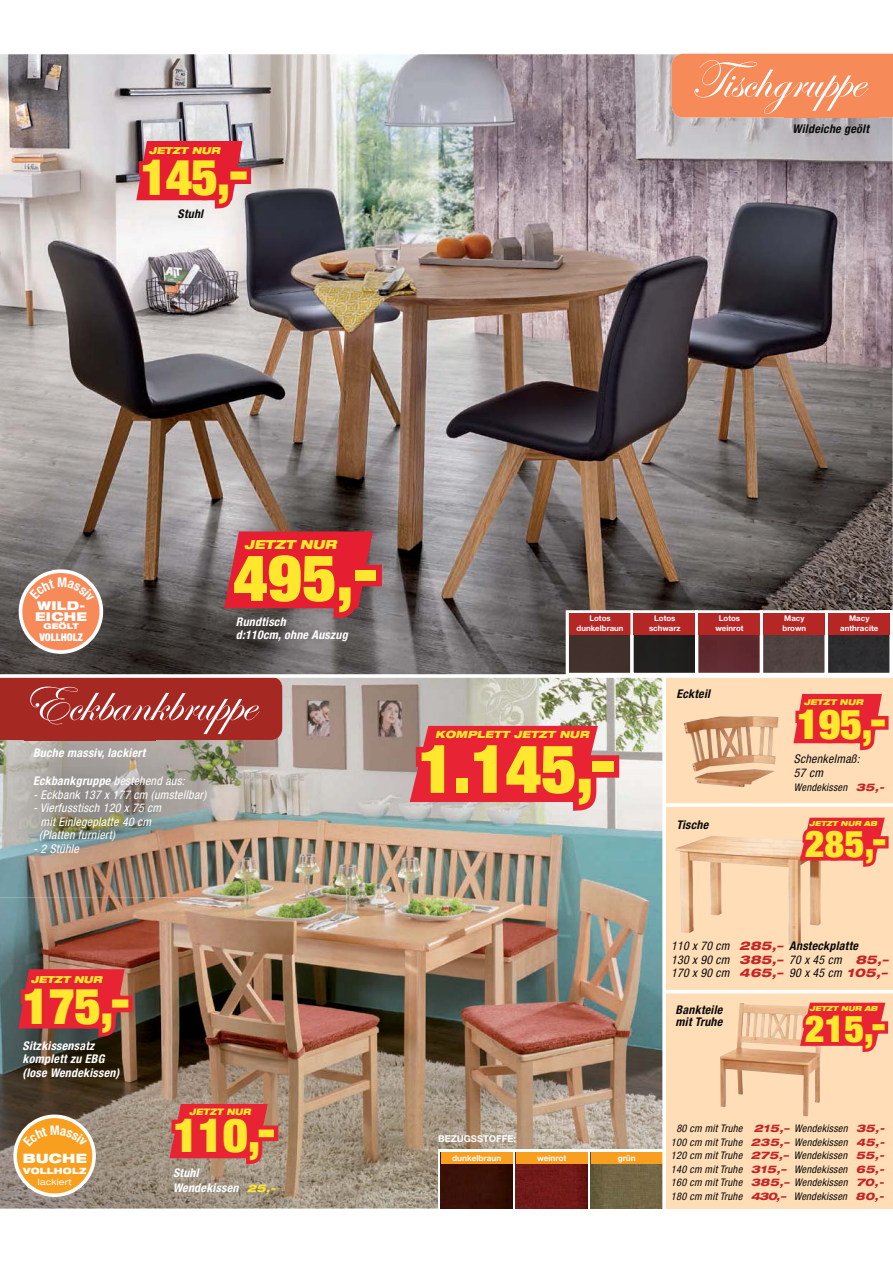
<style>
.page{position:relative;width:893px;height:1263px;background:#fff}
.page>*{position:absolute;margin:0;border:0;box-sizing:border-box;transform-origin:0 0}
.t1{font:900 condensed 67.35px "Helvetica Neue LT Std";color:#ffe82d}
.t2{font:900 condensed 64.65px "Helvetica Neue LT Std";color:#ffe72d}
.t3{font:54px "Edwardian Script ITC";color:#fff}
.t4{font:900 condensed 49.95px "Helvetica Neue LT Std";color:#ffe82d}
.t5{font:900 condensed 49.95px "Helvetica Neue LT Std";color:#ffe72d}
.t6{font:900 condensed 46.95px "Helvetica Neue LT Std";color:#ffe82d}
.t7{font:900 condensed 41.55px "Helvetica Neue LT Std";color:#ffe82d}
.t8{font:900 condensed 37.2px "Helvetica Neue LT Std";color:#ffe82d}
.t9{font:900 condensed 37.05px "Helvetica Neue LT Std";color:#ffe82d}
.t10{font:900 expanded 12.9px "Helvetica Neue";letter-spacing:.02em;color:#fff}
.t11{font:italic 900 expanded 12.6px "Helvetica Neue LT Std";letter-spacing:-.01em;color:#ffe72d}
.t12{font:900 expanded 12.15px/10.9px "Helvetica Neue LT Std";letter-spacing:.02em;color:#fff}
.t13{font:italic condensed 12px/13.5px "Helvetica Neue";letter-spacing:.02em;color:#fff}
.t14{font:italic 700 condensed 12px/13.5px "Helvetica Neue LT Std";letter-spacing:.02em;color:#fff}
.t15{font:italic condensed 12px/13.5px "Helvetica Neue";letter-spacing:.02em;color:#0b0b0b}
.t16{font:italic 700 condensed 12px/12px "Helvetica Neue";letter-spacing:.02em;color:#0b0b0b}
.t17{font:italic 700 condensed 12px "Helvetica Neue";letter-spacing:.02em;color:#fff}
.t18{font:italic 700 condensed 12px "Helvetica Neue LT Std";letter-spacing:.02em;color:#0b0b0b}
.t19{font:900 condensed 10.65px "Helvetica Neue LT Std";color:#fff}
.t20{font:italic condensed 10.5px/13.5px "Helvetica Neue";letter-spacing:.02em;color:#0b0b0b;text-align:center}
.t21{font:italic 900 expanded 10.05px "Helvetica Neue LT Std";letter-spacing:.01em;color:#ffe82d}
.t22{font:italic 900 expanded 9.6px "Helvetica Neue LT Std";letter-spacing:-.01em;color:#ffe82d}
.t23{font:italic 900 expanded 9.6px "Helvetica Neue LT Std";letter-spacing:-.01em;color:#ffe72d}
.t24{font:700 9.45px "Helvetica Neue";color:#fff}
.t25{font:italic 900 expanded 9px "Helvetica Neue LT Std";color:#ffe82d;scale:.92 1}
.t26{font:900 expanded 8.7px "Helvetica Neue";letter-spacing:.02em;color:#fff}
.t27{font:expanded 8.7px "Helvetica Neue";letter-spacing:.02em;color:#fff}
.t28{font:700 8.25px "Helvetica Neue";color:#fff}
.t29{font:italic 900 expanded 8.1px "Helvetica Neue LT Std";letter-spacing:-.01em;color:#ffe82d}
.t30{font:700 7.95px/9.4px "Helvetica Neue LT Std";color:#fff;text-align:center}
.t31{font:900 expanded 7.95px "Helvetica Neue LT Std";color:#fff}
.t32{font:italic 900 expanded 7.05px "Helvetica Neue LT Std";letter-spacing:-.01em;color:#ffe82d}
.s1{font-weight:400}
.s2{font-weight:800;font-stretch:expanded;font-size:10.5px;color:#ffe82d}
.s3{font-weight:800;font-stretch:expanded;color:#c42328}
.s4{font-weight:700}
</style>
<div class="page">
<div style="left:660px;top:677px;width:233px;height:532px;background:#ffddb7"></div>
<img style="left:0;top:678px;width:662px;height:531px">
<svg style="left:410px;top:726px;width:192px;height:91px;background:#e14652"></svg>
<div style="left:586px;top:755px;width:33px;height:23px;border:11px solid #e72334"></div>
<img style="left:0;top:740px;width:245px;height:157px">
<div style="left:0;top:678px;width:282px;height:62px;background:#a62823"></div>
<img style="left:25px;top:739px;width:130px;height:28px">
<svg style="left:438px;top:1149px;width:224px;height:60px"></svg>
<img style="left:441px;top:1163px;width:72px;height:45px">
<div style="left:441px;top:1152px;width:72px;height:11px;background:#f99f1f"></div>
<img style="left:516px;top:1163px;width:72px;height:46px">
<div style="left:516px;top:1152px;width:72px;height:11px;background:#f99f1f"></div>
<img style="left:591px;top:1163px;width:71px;height:46px">
<div style="left:591px;top:1152px;width:72px;height:11px;background:#f99f1f"></div>
<div style="left:15px;top:1116px;width:79px;height:79px;background:#f99f1f;border-radius:50%"></div>
<div style="left:13px;top:1115px;width:83px;height:82px;border:4px solid #fff;border-radius:50%"></div>
<svg style="left:16px;top:969px;width:109px;height:72px;background:#c12f3a"></svg>
<div style="left:108px;top:996px;width:25px;height:16px;border:9px solid #e72334"></div>
<img style="left:684px;top:716px;width:94px;height:71px">
<img style="left:720px;top:1003px;width:101px;height:113px">
<hr style="left:664px;top:803px;width:229px;height:4px;background:#fffcf8">
<hr style="left:664px;top:990px;width:229px;height:3px;background:#fff">
<svg style="left:662px;top:678px;width:4px;height:531px;background:#f5f6f5"></svg>
<svg style="left:793px;top:694px;width:89px;height:57px"></svg>
<div style="left:868px;top:716px;width:20px;height:14px;border:7px solid #e72334"></div>
<img style="left:675px;top:836px;width:146px;height:110px">
<svg style="left:797px;top:818px;width:88px;height:52px"></svg>
<div style="left:870px;top:836px;width:18px;height:13px;border:6px solid #e72334"></div>
<svg style="left:797px;top:1003px;width:88px;height:52px"></svg>
<div style="left:869px;top:1021px;width:19px;height:13px;border:6px solid #e72334"></div>
<svg style="left:167px;top:1104px;width:101px;height:64px;background:#d83d46"></svg>
<div style="left:255px;top:1126px;width:23px;height:15px;border:8px solid #e72334"></div>
<img style="left:0;top:54px;width:893px;height:620px">
<div style="left:672px;top:54px;width:221px;height:63px;background:#f68a58"></div>
<img style="left:784px;top:115px;width:94px;height:29px">
<svg style="left:219px;top:532px;width:154px;height:92px;background:#c53240"></svg>
<div style="left:350px;top:565px;width:32px;height:21px;border:11px solid #e51f31"></div>
<svg style="left:134px;top:141px;width:108px;height:72px;background:#df4957"></svg>
<div style="left:226px;top:167px;width:25px;height:17px;border:9px solid #e51f31"></div>
<div style="left:21px;top:571px;width:80px;height:81px;background:#f68a58;border-radius:50%"></div>
<div style="left:19px;top:569px;width:84px;height:85px;border:4px solid #fff;border-radius:50%"></div>
<img style="left:570px;top:635px;width:319px;height:37px">
<div style="left:566px;top:610px;width:67px;height:66px;border:3px solid #fff"></div>
<div style="left:569px;top:613px;width:61px;height:22px;background:#b42725"></div>
<div style="left:825px;top:610px;width:68px;height:66px;border:3px solid #fff"></div>
<div style="left:828px;top:613px;width:62px;height:22px;background:#b42725"></div>
<div style="left:630px;top:610px;width:68px;height:66px;border:3px solid #fff"></div>
<div style="left:633px;top:613px;width:62px;height:22px;background:#b42725"></div>
<div style="left:695px;top:610px;width:68px;height:66px;border:3px solid #fff"></div>
<div style="left:698px;top:613px;width:62px;height:22px;background:#b42725"></div>
<div style="left:760px;top:610px;width:68px;height:66px;border:3px solid #fff"></div>
<div style="left:763px;top:613px;width:62px;height:22px;background:#b42725"></div>
<svg style="left:0;top:674px;width:893px;height:4px"></svg>
<svg style="left:23px;top:1125px;width:64px;height:12px"></svg>
<svg style="left:29px;top:577px;width:65px;height:15px"></svg>
<p class="t23" style="left:149px;top:145px;width:73px">JETZT NUR</p>
<h3 class="t5" style="left:141px;top:149px;width:109px">145,-</h3>
<p class="t18" style="left:178px;top:210px;width:27px">Stuhl</p>
<h3 class="t3" style="left:690px;top:46px;width:175px">Tischgruppe</h3>
<p class="t16" style="left:792px;top:123px;width:78px">Wildeiche geölt</p>
<p class="t12" style="left:35px;top:601px;width:53px">WILD-<br>EICHE</p>
<p class="t31" style="left:43px;top:622px;width:37px">GEÖLT</p>
<p class="t19" style="left:39px;top:631px;width:45px">VOLLHOLZ</p>
<p class="t11" style="left:244px;top:537px;width:94px">JETZT NUR</p>
<h2 class="t2" style="left:234px;top:541px;width:146px">495,-</h2>
<p class="t14" style="left:236px;top:616px;width:113px">Rundtisch<br>d:110cm, ohne Auszug</p>
<h3 class="t3" style="left:22px;top:669px;width:234px">Eckbankbruppe</h3>
<p class="t14" style="left:33px;top:747px;width:114px">Buche massiv, lackiert</p>
<p class="t17" style="left:33px;top:777px;width:153px">Eckbankgruppe <span class="s1">bestehend aus:</span></p>
<p class="t13" style="left:33px;top:789px;width:175px">- Eckbank 137 x 177 cm (umstellbar)</p>
<p class="t13" style="left:39px;top:802px;width:123px;text-indent:-6px">- Vierfusstisch 120 x 75 cm mit Einlegeplatte 40 cm (Platten furniert)</p>
<p class="t13" style="left:33px;top:843px;width:47px">- 2 Stühle</p>
<p class="t22" style="left:31px;top:974px;width:73px">JETZT NUR</p>
<h3 class="t4" style="left:23px;top:977px;width:108px">175,-</h3>
<p class="t14" style="left:23px;top:1040px;width:98px">Sitzkissensatz komplett zu EBG (lose Wendekissen)</p>
<p class="t10" style="left:23px;top:1153px;width:65px">BUCHE</p>
<p class="t26" style="left:23px;top:1168px;width:65px">VOLLHOLZ</p>
<p class="t27" style="left:38px;top:1178px;width:35px">lackiert</p>
<p class="t25" style="left:189px;top:1107px;width:68px">JETZT NUR</p>
<h3 class="t6" style="left:173px;top:1108px;width:103px">110,-</h3>
<p class="t14" style="left:173px;top:1167px;width:27px">Stuhl</p>
<p class="t17" style="left:173px;top:1183px;width:104px">Wendekissen <span class="s2">25,-</span></p>
<p class="t30" style="left:577px;top:614px;width:48px">Lotos dunkelbraun</p>
<p class="t30" style="left:840px;top:614px;width:40px">Macy anthracite</p>
<p class="t30" style="left:649px;top:614px;width:33px">Lotos schwarz</p>
<p class="t30" style="left:715px;top:614px;width:30px">Lotos weinrot</p>
<p class="t30" style="left:782px;top:614px;width:25px;text-align:left">Macy brown</p>
<p class="t21" style="left:435px;top:728px;width:155px">KOMPLETT JETZT NUR</p>
<h1 class="t1" style="left:418px;top:730px;width:198px">1.145,-</h1>
<p class="t24" style="left:438px;top:1136px;width:79px">BEZUGSSTOFFE:</p>
<p class="t28" style="left:452px;top:1155px;width:51px">dunkelbraun</p>
<p class="t28" style="left:537px;top:1155px;width:31px">weinrot</p>
<p class="t28" style="left:618px;top:1155px;width:19px">grün</p>
<p class="t16" style="left:676px;top:689px;width:35px">Eckteil</p>
<p class="t16" style="left:676px;top:820px;width:34px">Tische</p>
<p class="t29" style="left:804px;top:698px;width:61px">JETZT NUR</p>
<h3 class="t7" style="left:797px;top:700px;width:90px">195,-</h3>
<p class="t15" style="left:794px;top:753px;width:67px">Schenkelmaß:<br>57 cm</p>
<p class="t20" style="left:794px;top:781px;width:92px">Wendekissen <span class="s3">35,-</span></p>
<p class="t32" style="left:809px;top:820px;width:69px">JETZT NUR AB</p>
<h3 class="t9" style="left:805px;top:822px;width:83px">285,-</h3>
<p class="t15" style="left:671px;top:940px;width:113px;text-align:justify">110 x 70 cm <span class="s3">285,– </span>130 x 90 cm <span class="s3">385,– </span>170 x 90 cm <span class="s3">465,–</span></p>
<p class="t15" style="left:789px;top:940px;width:100px"><span class="s4">Ansteckplatte<br></span>70 x 45 cm <span class="s3">85,–<br></span>90 x 45 cm <span class="s3">105,–</span></p>
<p class="t16" style="left:675px;top:1005px;width:48px">Bankteile mit Truhe</p>
<p class="t32" style="left:809px;top:1005px;width:70px">JETZT NUR AB</p>
<h3 class="t8" style="left:805px;top:1008px;width:82px">215,-</h3>
<p class="t20" style="left:671px;top:1123px;width:215px">80 cm mit Truhe <span class="s3">215,–</span> Wendekissen <span class="s3">35,- </span>100 cm mit Truhe <span class="s3">235,–</span> Wendekissen <span class="s3">45,- </span>120 cm mit Truhe <span class="s3">275,–</span> Wendekissen <span class="s3">55,- </span>140 cm mit Truhe <span class="s3">315,–</span> Wendekissen <span class="s3">65,- </span>160 cm mit Truhe <span class="s3">385,–</span> Wendekissen <span class="s3">70,- </span>180 cm mit Truhe <span class="s3">430,–</span> Wendekissen <span class="s3">80,-</span></p>
</div>
